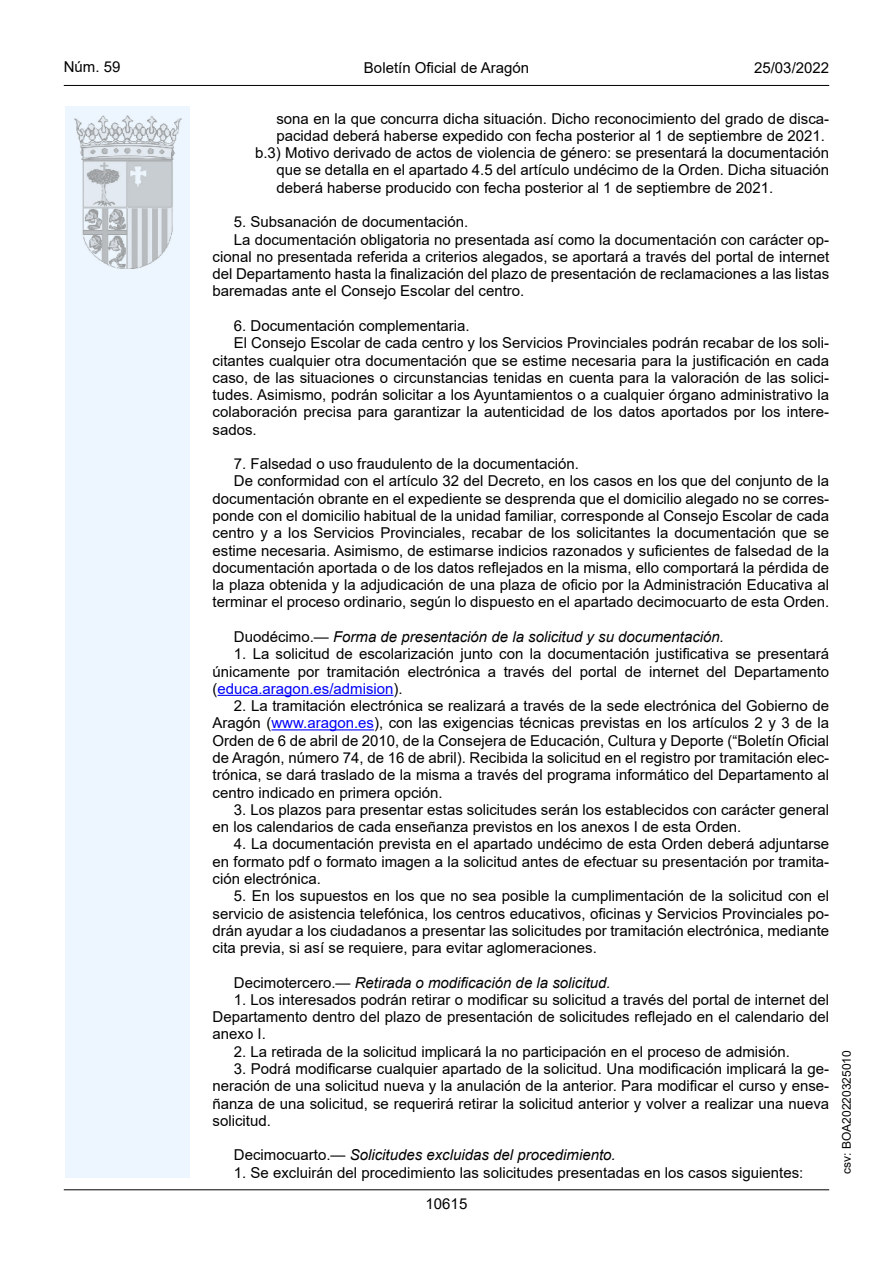
<style>
.page{position:relative;width:893px;height:1263px;background:#fff}
.page>*{position:absolute;margin:0;border:0;box-sizing:border-box;transform-origin:0 0}
.inicio_de_parrafo{font:15px/17.2px "Arial";color:#000;text-align:justify}
.Sangrado_02{font:15px/17.2px "Arial";color:#000}
.inicio_de_parrafo-2{font:italic 15px "Arial";color:#000}
.inicio_de_parrafo-3{font:15px "Arial Italic MT2";color:#000}
.estilo_head-c{font:15px "Arial";color:#000}
.estilo_head-d{font:15px "Arial MT2";color:#000}
.estilo_head-i{font:15px "Arial MT2";color:#000}
.numero_pagina{font:15px "Arial MT2";color:#000}
.estilo_head-i-2{font:12px "Arial MT2";color:#000}
.s1{font-style:normal}
.s2{color:#0000fa}
.s3{font-family:"Arial"}
</style>
<div class="page">
<div style="left:65px;top:106px;width:125px;height:1072px;background:#edf6fe"></div>
<img style="left:75px;top:115px;width:106px;height:153px">
<hr style="left:64px;top:85px;width:765px;height:1px;background:#000">
<hr style="left:64px;top:1189px;width:765px;height:1px;background:#000">
<hr style="left:218px;top:695px;width:176px;height:1px;background:#0000fa">
<hr style="left:271px;top:729px;width:103px;height:1px;background:#0000fa">
<p class="estilo_head-i" style="left:64px;top:57px;width:58px">Núm. 59</p>
<p class="estilo_head-c" style="left:364px;top:57px;width:167px">Boletín Oficial de Aragón</p>
<p class="estilo_head-d" style="left:754px;top:57px;width:77px">25/03/2022</p>
<p class="Sangrado_02" style="left:276px;top:110px;width:554px">sona en la que concurra dicha situación. Dicho reconocimiento del grado de disca&shy;pacidad deberá haberse expedido con fecha posterior al 1 de septiembre de 2021.</p>
<p class="Sangrado_02" style="left:276px;top:144px;width:554px;text-align:justify;text-indent:-21px">b.3) Motivo derivado de actos de violencia de género: se presentará la documentación que se detalla en el apartado 4.5 del artículo undécimo de la Orden. Dicha situación deberá haberse producido con fecha posterior al 1 de septiembre de 2021.</p>
<p class="inicio_de_parrafo" style="left:234px;top:213px;width:236px">5. Subsanación de documentación.</p>
<p class="inicio_de_parrafo" style="left:213px;top:231px;width:618px;text-indent:21px">La documentación obligatoria no presentada así como la documentación con carácter op&shy;cional no presentada referida a criterios alegados, se aportará a través del portal de internet del Departamento hasta la finalización del plazo de presentación de reclamaciones a las listas baremadas ante el Consejo Escolar del centro.</p>
<p class="inicio_de_parrafo" style="left:234px;top:317px;width:237px">6. Documentación complementaria.</p>
<p class="inicio_de_parrafo" style="left:213px;top:334px;width:618px;text-indent:21px">El Consejo Escolar de cada centro y los Servicios Provinciales podrán recabar de los soli&shy;citantes cualquier otra documentación que se estime necesaria para la justificación en cada caso, de las situaciones o circunstancias tenidas en cuenta para la valoración de las solici&shy;tudes. Asimismo, podrán solicitar a los Ayuntamientos o a cualquier órgano administrativo la colaboración precisa para garantizar la autenticidad de los datos aportados por los intere&shy;sados.</p>
<p class="inicio_de_parrafo" style="left:234px;top:455px;width:347px">7. Falsedad o uso fraudulento de la documentación.</p>
<p class="inicio_de_parrafo" style="left:213px;top:472px;width:618px;text-indent:21px">De conformidad con el artículo 32 del Decreto, en los casos en los que del conjunto de la documentación obrante en el expediente se desprenda que el domicilio alegado no se corres&shy;ponde con el domicilio habitual de la unidad familiar, corresponde al Consejo Escolar de cada centro y a los Servicios Provinciales, recabar de los solicitantes la documentación que se estime necesaria. Asimismo, de estimarse indicios razonados y suficientes de falsedad de la documentación aportada o de los datos reflejados en la misma, ello comportará la pérdida de la plaza obtenida y la adjudicación de una plaza de oficio por la Administración Educativa al terminar el proceso ordinario, según lo dispuesto en el apartado decimocuarto de esta Orden.</p>
<p class="inicio_de_parrafo-2" style="left:234px;top:627px;width:492px"><span class="s1">Duodécimo.—</span> Forma de presentación de la solicitud y su documentación.</p>
<p class="inicio_de_parrafo" style="left:213px;top:645px;width:618px;text-indent:21px">1. La solicitud de escolarización junto con la documentación justificativa se presentará únicamente por tramitación electrónica a través del portal de internet del Departamento (<span class="s2">educa.aragon.es/admision</span>).</p>
<p class="inicio_de_parrafo" style="left:213px;top:697px;width:618px;text-indent:21px">2. La tramitación electrónica se realizará a través de la sede electrónica del Gobierno de Aragón (<span class="s2">www.aragon.es</span>), con las exigencias técnicas previstas en los artículos 2 y 3 de la Orden de 6 de abril de 2010, de la Consejera de Educación, Cultura y Deporte (“Boletín Oficial de Aragón, número 74, de 16 de abril). Recibida la solicitud en el registro por tramitación elec&shy;trónica, se dará traslado de la misma a través del programa informático del Departamento al centro indicado en primera opción.</p>
<p class="inicio_de_parrafo" style="left:213px;top:801px;width:618px;text-indent:21px">3. Los plazos para presentar estas solicitudes serán los establecidos con carácter general en los calendarios de cada enseñanza previstos en los anexos I de esta Orden.</p>
<p class="inicio_de_parrafo" style="left:213px;top:835px;width:618px;text-indent:21px">4. La documentación prevista en el apartado undécimo de esta Orden deberá adjuntarse en formato pdf o formato imagen a la solicitud antes de efectuar su presentación por tramita&shy;ción electrónica.</p>
<p class="inicio_de_parrafo" style="left:213px;top:887px;width:618px;text-indent:21px">5. En los supuestos en los que no sea posible la cumplimentación de la solicitud con el servicio de asistencia telefónica, los centros educativos, oficinas y Servicios Provinciales po&shy;drán ayudar a los ciudadanos a presentar las solicitudes por tramitación electrónica, mediante cita previa, si así se requiere, para evitar aglomeraciones.</p>
<p class="inicio_de_parrafo-3" style="left:234px;top:973px;width:378px"><span class="s3">Decimotercero.—</span> Retirada o modificación de la solicitud.</p>
<p class="inicio_de_parrafo" style="left:213px;top:991px;width:618px;text-indent:21px">1. Los interesados podrán retirar o modificar su solicitud a través del portal de internet del Departamento dentro del plazo de presentación de solicitudes reflejado en el calendario del anexo I.</p>
<p class="inicio_de_parrafo" style="left:234px;top:1043px;width:558px">2. La retirada de la solicitud implicará la no participación en el proceso de admisión.</p>
<p class="inicio_de_parrafo" style="left:213px;top:1060px;width:618px;text-indent:21px">3. Podrá modificarse cualquier apartado de la solicitud. Una modificación implicará la ge&shy;neración de una solicitud nueva y la anulación de la anterior. Para modificar el curso y ense&shy;ñanza de una solicitud, se requerirá retirar la solicitud anterior y volver a realizar una nueva solicitud.</p>
<p class="inicio_de_parrafo-2" style="left:234px;top:1145px;width:383px"><span class="s1">Decimocuarto.—</span> Solicitudes excluidas del procedimiento.</p>
<p class="inicio_de_parrafo" style="left:234px;top:1164px;width:571px">1. Se excluirán del procedimiento las solicitudes presentadas en los casos siguientes:</p>
<p class="numero_pagina" style="left:426px;top:1193px;width:43px">10615</p>
<p class="estilo_head-i-2" style="left:838px;top:1174px;width:125px;rotate:-90deg">csv: BOA20220325010</p>
</div>
